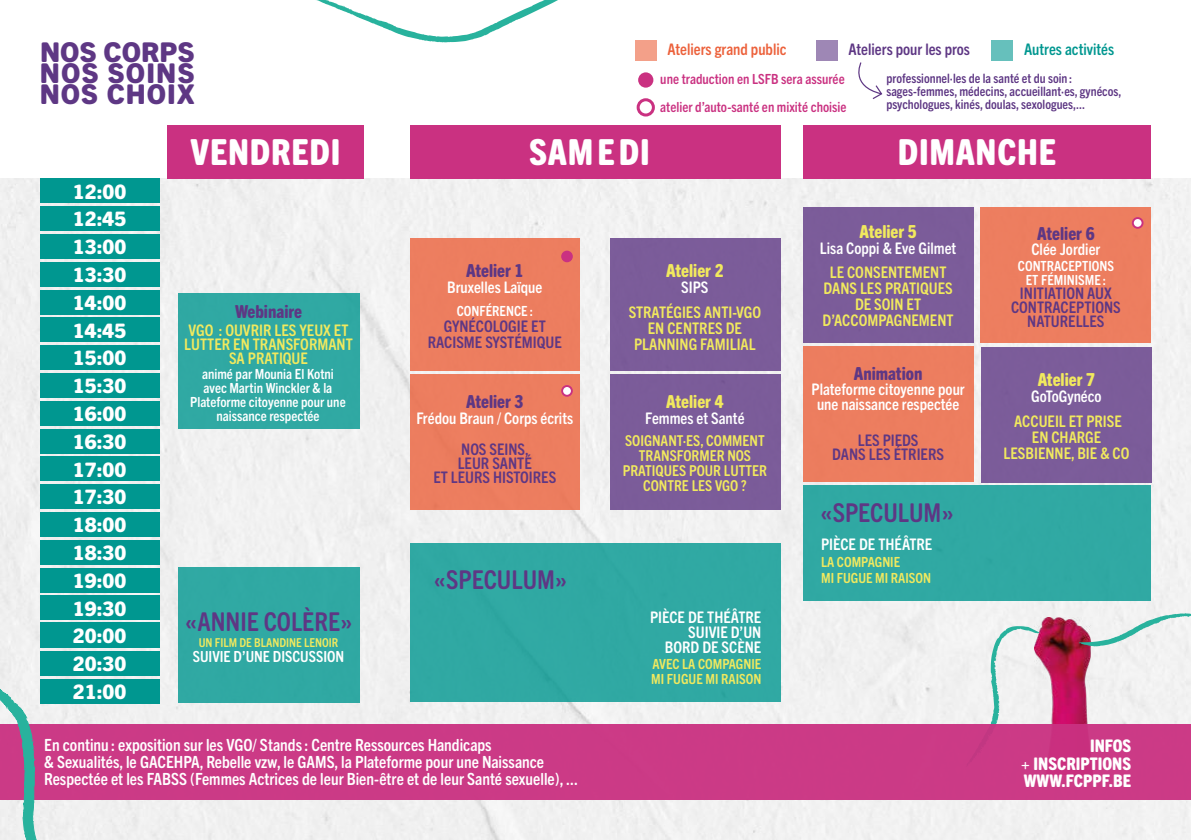
<style>
.page{position:relative;width:1191px;height:840px;background:#fff}
.page>*{position:absolute;margin:0;border:0;box-sizing:border-box;transform-origin:0 0}
.t1{font:800 condensed 36px "Trade Gothic Next SR Pro";letter-spacing:.02em;color:#fff}
.t2{font:800 27.2px/21.2px "Trade Gothic Next SR Pro";letter-spacing:.035em;color:#5e3784;text-align:justify}
.t3{font:700 condensed 26px "Trade Gothic Next SR Pro";color:#5e3784}
.t4{font:800 20px/27.8px "Trade Gothic Next SR Pro";color:#fff;text-align:justify}
.t5{font:800 condensed 18px "Trade Gothic Next SR Pro";color:#5e3784}
.t6{font:800 condensed 18px "Trade Gothic Next SR Pro";color:#f1e95e}
.t7{font:800 condensed 17.4px/17.4px "Trade Gothic Next SR Pro";color:#fff;text-align:justify}
.t8{font:700 condensed 16.8px/17px "Trade Gothic Next SR Pro";color:#fff}
.t9{font:700 condensed 16px/15.4px "Trade Gothic Next SR Pro";color:#fff;text-align:right}
.t10{font:700 condensed 16px/16px "Trade Gothic Next SR Pro";color:#f1e95e;text-align:center}
.t11{font:700 condensed 16px/14px "Trade Gothic Next SR Pro";color:#5e3784;text-align:center}
.t12{font:700 condensed 16px "Trade Gothic Next SR Pro";color:#ec613b}
.t13{font:700 condensed 16px "Trade Gothic Next SR Pro";color:#009790}
.t14{font:700 condensed 15.4px "Trade Gothic Next SR Pro";color:#fff}
.t15{font:700 condensed 15px/15px "Trade Gothic Next SR Pro";color:#f1e95e;text-align:center}
.t16{font:700 condensed 14px/14px "Trade Gothic Next SR Pro";color:#fff;text-align:center}
.t17{font:700 condensed 14px/28.2px "Trade Gothic Next SR Pro";color:#ca3181}
.t18{font:700 condensed 14px/15.4px "Trade Gothic Next SR Pro";color:#f1e95e}
.t19{font:700 condensed 13px/13px "Trade Gothic Next SR Pro";color:#5e3784}
.t20{font:700 condensed 12.2px "Trade Gothic Next SR Pro";color:#f1e95e}
</style>
<div class="page">
<div style="left:0;top:178px;width:1191px;height:661px;background:#f1f1f1"></div>
<div style="left:410px;top:543px;width:370px;height:158px;background:#30a9a3"></div>
<div style="left:410px;top:125px;width:370px;height:53px;background:#ca3181"></div>
<div style="left:803px;top:125px;width:348px;height:53px;background:#ca3181"></div>
<div style="left:167px;top:125px;width:197px;height:53px;background:#ca3181"></div>
<div style="left:40px;top:178px;width:119px;height:25px;background:#009790"></div>
<div style="left:40px;top:206px;width:119px;height:25px;background:#009790"></div>
<div style="left:40px;top:234px;width:119px;height:25px;background:#009790"></div>
<div style="left:40px;top:261px;width:119px;height:25px;background:#009790"></div>
<div style="left:40px;top:373px;width:119px;height:25px;background:#009790"></div>
<div style="left:40px;top:317px;width:119px;height:25px;background:#009790"></div>
<div style="left:40px;top:428px;width:119px;height:25px;background:#009790"></div>
<div style="left:40px;top:289px;width:119px;height:25px;background:#009790"></div>
<div style="left:40px;top:400px;width:119px;height:25px;background:#009790"></div>
<div style="left:40px;top:345px;width:119px;height:25px;background:#009790"></div>
<div style="left:40px;top:456px;width:119px;height:25px;background:#009790"></div>
<div style="left:40px;top:567px;width:119px;height:25px;background:#009790"></div>
<div style="left:40px;top:511px;width:119px;height:25px;background:#009790"></div>
<div style="left:40px;top:623px;width:119px;height:25px;background:#009790"></div>
<div style="left:40px;top:484px;width:119px;height:25px;background:#009790"></div>
<div style="left:40px;top:595px;width:119px;height:25px;background:#009790"></div>
<div style="left:40px;top:539px;width:119px;height:25px;background:#009790"></div>
<div style="left:40px;top:650px;width:119px;height:25px;background:#009790"></div>
<div style="left:40px;top:678px;width:119px;height:25px;background:#009790"></div>
<div style="left:40px;top:621px;width:119px;height:25px;background:#009790"></div>
<div style="left:178px;top:293px;width:181px;height:135px;background:#30a8a3"></div>
<div style="left:178px;top:567px;width:181px;height:135px;background:#30a8a3"></div>
<div style="left:410px;top:238px;width:169px;height:132px;background:#ed7d5f"></div>
<div style="left:610px;top:238px;width:170px;height:132px;background:#7b5c99"></div>
<div style="left:410px;top:374px;width:169px;height:135px;background:#ed7d5f"></div>
<div style="left:610px;top:374px;width:170px;height:135px;background:#7b5c99"></div>
<div style="left:803px;top:207px;width:170px;height:135px;background:#7b5c99"></div>
<div style="left:981px;top:207px;width:170px;height:135px;background:#ed7e5f"></div>
<div style="left:803px;top:485px;width:348px;height:115px;background:#30a9a3"></div>
<div style="left:981px;top:347px;width:170px;height:135px;background:#7b5c9a"></div>
<div style="left:991px;top:40px;width:21px;height:20px;background:#66c0bc"></div>
<div style="left:635px;top:40px;width:21px;height:20px;background:#f3a089"></div>
<div style="left:816px;top:40px;width:21px;height:20px;background:#9e87b5"></div>
<svg style="left:858px;top:62px;width:25px;height:37px"></svg>
<div style="left:638px;top:72px;width:15px;height:16px;background:#ca3181;border-radius:50%"></div>
<div style="left:636px;top:98px;width:19px;height:18px;border:3px solid #ca3181;border-radius:50%"></div>
<div style="left:561px;top:250px;width:12px;height:12px;background:#ca3181;border-radius:50%"></div>
<div style="left:562px;top:386px;width:10px;height:9px;background:#fff;border-radius:50%"></div>
<div style="left:561px;top:385px;width:12px;height:11px;border:2px solid #ca3181;border-radius:50%"></div>
<div style="left:1132px;top:218px;width:10px;height:10px;background:#fff;border-radius:50%"></div>
<div style="left:1131px;top:217px;width:12px;height:12px;border:2px solid #ca3181;border-radius:50%"></div>
<div style="left:803px;top:346px;width:170px;height:135px;background:#ed7d5f"></div>
<img style="left:1035px;top:617px;width:57px;height:107px">
<svg style="left:1078px;top:612px;width:113px;height:34px"></svg>
<svg style="left:964px;top:625px;width:75px;height:99px"></svg>
<div style="left:0;top:724px;width:1191px;height:75px;background:#cb3a86"></div>
<svg style="left:316px;top:0;width:242px;height:42px"></svg>
<svg style="left:0;top:676px;width:97px;height:163px"></svg>
<h2 class="t2" style="left:40px;top:39px;width:157px">NOS CORPS NOS SOINS NOS CHOIX</h2>
<p class="t12" style="left:667px;top:39px;width:121px">Ateliers grand public</p>
<p class="t11" style="left:848px;top:42px;width:123px">Ateliers pour les pros</p>
<p class="t13" style="left:1024px;top:39px;width:92px">Autres activités</p>
<p class="t19" style="left:886px;top:71px;width:236px">professionnel·les de la santé et du soin : sages-femmes, médecins, accueillant·es, gynécos, psychologues, kinés, doulas, sexologues,...</p>
<p class="t17" style="left:660px;top:64px;width:188px">une traduction en LSFB sera assurée atelier d’auto-santé en mixité choisie</p>
<p class="t4" style="left:73px;top:176px;width:55px">12:00<br>12:45<br>13:00<br>13:30</p>
<p class="t4" style="left:73px;top:287px;width:55px">14:00</p>
<p class="t4" style="left:73px;top:315px;width:55px">14:45</p>
<p class="t4" style="left:73px;top:342px;width:55px">15:00</p>
<p class="t4" style="left:73px;top:370px;width:55px">15:30</p>
<p class="t4" style="left:73px;top:398px;width:55px">16:00</p>
<p class="t4" style="left:73px;top:426px;width:55px">16:30</p>
<p class="t4" style="left:73px;top:454px;width:55px">17:00</p>
<p class="t4" style="left:73px;top:481px;width:55px">17:30</p>
<p class="t4" style="left:73px;top:509px;width:55px">18:00</p>
<p class="t4" style="left:73px;top:537px;width:55px">18:30</p>
<p class="t4" style="left:73px;top:565px;width:55px">19:00</p>
<p class="t4" style="left:73px;top:592px;width:55px">19:30</p>
<p class="t4" style="left:73px;top:620px;width:55px">20:00</p>
<p class="t4" style="left:73px;top:648px;width:55px">20:30<br>21:00</p>
<h1 class="t1" style="left:190px;top:127px;width:151px">VENDREDI</h1>
<h1 class="t1" style="left:529px;top:127px;width:122px">SAMEDI</h1>
<h1 class="t1" style="left:897px;top:127px;width:160px">DIMANCHE</h1>
<p class="t5" style="left:235px;top:299px;width:68px">Webinaire</p>
<p class="t10" style="left:184px;top:321px;width:170px;line-height:14px">VGO : OUVRIR LES YEUX ET<br>LUTTER EN TRANSFORMANT<br>SA PRATIQUE</p>
<p class="t16" style="left:190px;top:366px;width:157px">animé par Mounia El Kotni avec Martin Winckler &amp; la<br>Plateforme citoyenne pour une naissance respectée</p>
<h3 class="t3" style="left:185px;top:603px;width:169px">«ANNIE COLÈRE»</h3>
<p class="t20" style="left:199px;top:633px;width:141px">UN FILM DE BLANDINE LENOIR</p>
<p class="t14" style="left:193px;top:645px;width:153px">SUIVIE D’UNE DISCUSSION</p>
<p class="t5" style="left:466px;top:258px;width:59px">Atelier 1</p>
<p class="t9" style="left:447px;top:278px;width:97px">Bruxelles Laïque</p>
<p class="t16" style="left:456px;top:303px;width:78px">CONFÉRENCE :</p>
<p class="t11" style="left:428px;top:317px;width:136px;line-height:16px">GYNÉCOLOGIE ET<br>RACISME SYSTÉMIQUE</p>
<p class="t5" style="left:466px;top:389px;width:59px">Atelier 3</p>
<p class="t9" style="left:416px;top:409px;width:158px">Frédou Braun / Corps écrits</p>
<p class="t11" style="left:433px;top:441px;width:124px">NOS SEINS,<br>LEUR SANTÉ<br>ET LEURS HISTOIRES</p>
<h3 class="t3" style="left:434px;top:561px;width:135px">«SPECULUM»</h3>
<p class="t6" style="left:666px;top:258px;width:59px">Atelier 2</p>
<p class="t9" style="left:681px;top:278px;width:29px">SIPS</p>
<p class="t10" style="left:628px;top:303px;width:134px">STRATÉGIES ANTI-VGO<br>EN CENTRES DE<br>PLANNING FAMILIAL</p>
<p class="t6" style="left:666px;top:389px;width:59px">Atelier 4</p>
<p class="t9" style="left:645px;top:409px;width:101px">Femmes et Santé</p>
<p class="t15" style="left:623px;top:432px;width:146px">SOIGNANT·ES, COMMENT<br>TRANSFORMER NOS<br>PRATIQUES POUR LUTTER<br>CONTRE LES VGO ?</p>
<p class="t9" style="left:650px;top:607px;width:113px">PIÈCE DE THÉÂTRE<br>SUIVIE D’UN<br>BORD DE SCÈNE</p>
<p class="t18" style="left:651px;top:654px;width:112px">AVEC LA COMPAGNIE<br>MI FUGUE MI RAISON</p>
<p class="t6" style="left:859px;top:218px;width:59px">Atelier 5</p>
<p class="t9" style="left:820px;top:239px;width:138px">Lisa Coppi &amp; Eve Gilmet</p>
<p class="t10" style="left:822px;top:263px;width:132px">LE CONSENTEMENT<br>DANS LES PRATIQUES<br>DE SOIN ET<br>D’ACCOMPAGNEMENT</p>
<p class="t5" style="left:853px;top:360px;width:70px">Animation</p>
<p class="t9" style="left:811px;top:380px;width:155px;text-align:center">Plateforme citoyenne pour une naissance respectée</p>
<p class="t11" style="left:832px;top:432px;width:113px">LES PIEDS<br>DANS LES ÉTRIERS</p>
<h3 class="t3" style="left:820px;top:495px;width:135px">«SPECULUM»</h3>
<p class="t9" style="left:821px;top:534px;width:113px">PIÈCE DE THÉÂTRE</p>
<p class="t18" style="left:821px;top:553px;width:112px">LA COMPAGNIE<br>MI FUGUE MI RAISON</p>
<p class="t5" style="left:1037px;top:221px;width:59px">Atelier 6</p>
<p class="t9" style="left:1031px;top:241px;width:70px">Clée Jordier</p>
<p class="t16" style="left:1018px;top:257px;width:98px">CONTRACEPTIONS<br>ET FÉMINISME :</p>
<p class="t11" style="left:1011px;top:284px;width:111px">INITIATION AUX<br>CONTRACEPTIONS<br>NATURELLES</p>
<p class="t6" style="left:1037px;top:367px;width:59px">Atelier 7</p>
<p class="t9" style="left:1031px;top:387px;width:72px">GoToGynéco</p>
<p class="t10" style="left:1003px;top:412px;width:127px">ACCUEIL ET PRISE<br>EN CHARGE<br>LESBIENNE, BIE &amp; CO</p>
<p class="t8" style="left:44px;top:735px;width:535px">En continu : exposition sur les VGO/ Stands : Centre Ressources Handicaps<br>&amp; Sexualités, le GACEHPA, Rebelle vzw, le GAMS, la Plateforme pour une Naissance<br>Respectée et les FABSS (Femmes Actrices de leur Bien-être et de leur Santé sexuelle), ...</p>
<p class="t7" style="left:1021px;top:735px;width:111px;text-indent:69px">INFOS + INSCRIPTIONS WWW.FCPPF.BE</p>
</div>
